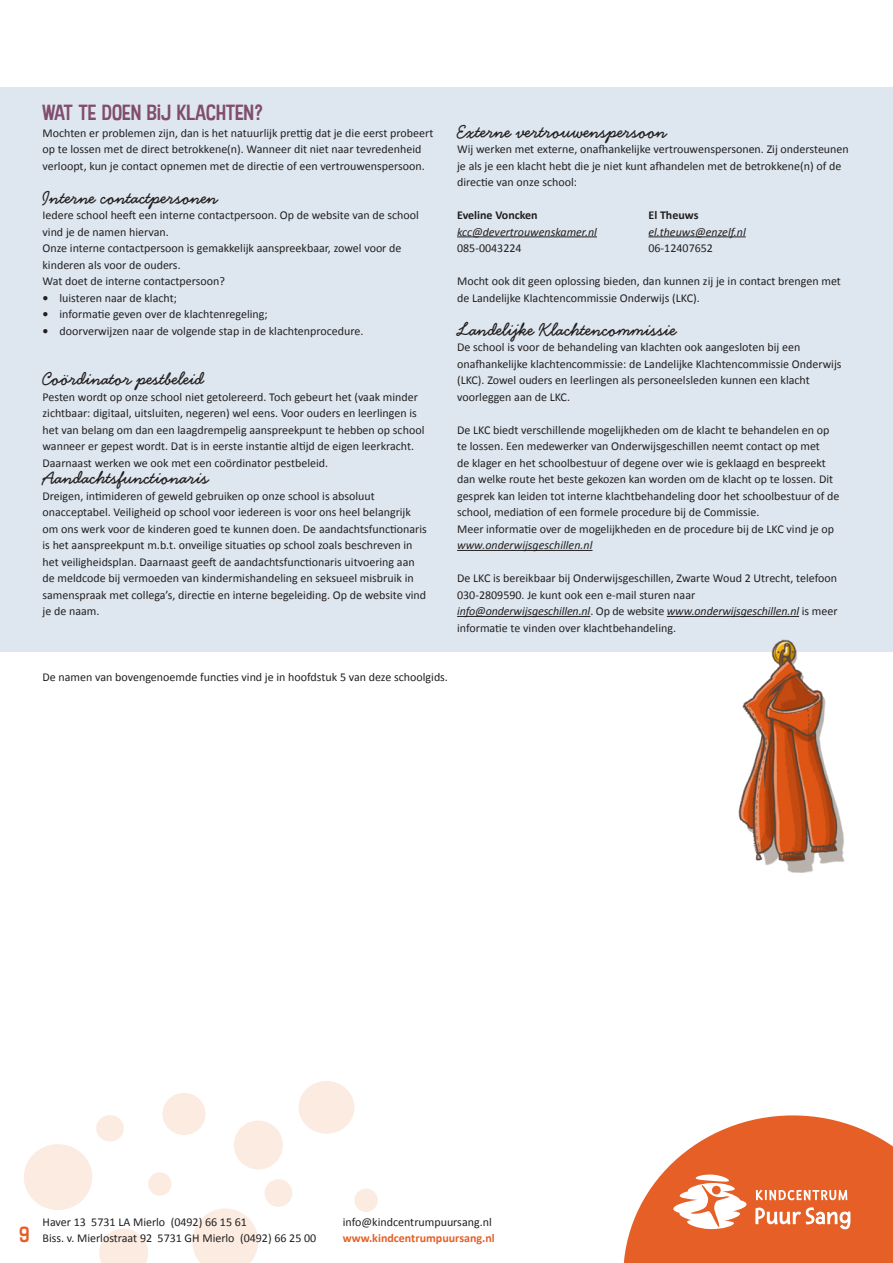
<style>
.page{position:relative;width:893px;height:1263px;background:#fff}
.page>*{position:absolute;margin:0;border:0;box-sizing:border-box;transform-origin:0 0}
.Kop_bestuur{font:21px "Kon Tiki JF Aloha";color:#814c6e}
.Paginacijfer{font:21px "Kon Tiki JF Aloha";color:#e65f26}
.Bestuur_Handsome_links{font:700 19.5px "Handsome Pro";color:#231f20}
.Bestuur_Handsome_rechts{font:700 19.5px "Handsome Pro";color:#231f20}
.Bestuur_brood_links{font:12px/16.5px "Calibri";color:#231f20}
.Bestuur_brood_rechts{font:12px/16.5px "Calibri";color:#231f20}
.Meerdere_kolommen{font:12px "Calibri";color:#231f20}
.Bestuur_brood_rechts-2{font:italic 12px "Calibri";color:#231f20}
.t1{font:700 12px "Calibri";color:#e65f26}
.Bestuur_brood_rechts-3{font:700 12px "Calibri";color:#231f20}
.s1{font-weight:700}
.s2{font-style:italic}
</style>
<div class="page">
<svg style="left:99px;top:1228px;width:49px;height:35px"></svg>
<div style="left:148px;top:1172px;width:24px;height:24px;background:#fbebe0;border-radius:50%"></div>
<div style="left:96px;top:1115px;width:28px;height:26px;background:#fbebe0;border-radius:50%"></div>
<div style="left:163px;top:1093px;width:42px;height:42px;background:#fbebe0;border-radius:50%"></div>
<div style="left:24px;top:1144px;width:68px;height:66px;background:#fbebe0;border-radius:50%"></div>
<div style="left:299px;top:1081px;width:55px;height:53px;background:#fbebe0;border-radius:50%"></div>
<div style="left:265px;top:1179px;width:27px;height:28px;background:#fbebe0;border-radius:50%"></div>
<svg style="left:192px;top:1208px;width:66px;height:55px"></svg>
<div style="left:234px;top:1120px;width:49px;height:49px;background:#fbebe0;border-radius:50%"></div>
<div style="left:354px;top:1188px;width:24px;height:24px;background:#fbebe0;border-radius:50%"></div>
<svg style="left:623px;top:1115px;width:270px;height:148px"></svg>
<div style="left:0;top:87px;width:893px;height:55px;background:#dee7ef"></div>
<div style="left:0;top:123px;width:444px;height:67px;background:#dee7ef"></div>
<div style="left:0;top:185px;width:444px;height:28px;background:#dee7ef"></div>
<div style="left:0;top:206px;width:444px;height:50px;background:#dee7ef"></div>
<div style="left:0;top:239px;width:444px;height:50px;background:#dee7ef"></div>
<div style="left:0;top:288px;width:449px;height:34px;background:#dee7ef"></div>
<div style="left:0;top:321px;width:449px;height:34px;background:#dee7ef"></div>
<div style="left:0;top:354px;width:444px;height:34px;background:#dee7ef"></div>
<div style="left:0;top:387px;width:444px;height:100px;background:#dee7ef"></div>
<div style="left:0;top:486px;width:444px;height:149px;background:#dee7ef"></div>
<div style="left:0;top:618px;width:444px;height:34px;background:#dee7ef"></div>
<div style="left:440px;top:140px;width:453px;height:66px;background:#dee7ef"></div>
<div style="left:440px;top:206px;width:453px;height:33px;background:#dee7ef"></div>
<hr style="left:457px;top:236px;width:140px;height:1px;background:#231f20">
<hr style="left:648px;top:236px;width:98px;height:1px;background:#231f20">
<div style="left:440px;top:239px;width:453px;height:33px;background:#dee7ef"></div>
<div style="left:440px;top:272px;width:453px;height:50px;background:#dee7ef"></div>
<div style="left:440px;top:305px;width:453px;height:33px;background:#dee7ef"></div>
<div style="left:440px;top:338px;width:453px;height:83px;background:#dee7ef"></div>
<div style="left:440px;top:420px;width:453px;height:116px;background:#dee7ef"></div>
<div style="left:440px;top:519px;width:453px;height:50px;background:#dee7ef"></div>
<hr style="left:457px;top:550px;width:135px;height:1px;background:#231f20">
<div style="left:440px;top:569px;width:453px;height:83px;background:#dee7ef"></div>
<hr style="left:457px;top:616px;width:133px;height:1px;background:#231f20">
<hr style="left:667px;top:616px;width:132px;height:1px;background:#231f20">
<img style="left:738px;top:639px;width:107px;height:234px">
<p class="Kop_bestuur" style="left:43px;top:99px;width:222px">WAT TE DOEN BIJ KLACHTEN?</p>
<p class="Bestuur_brood_links" style="left:43px;top:124px;width:392px">Mochten er problemen zijn, dan is het natuurlijk prettig dat je die eerst probeert op te lossen met de direct betrokkene(n). Wanneer dit niet naar tevredenheid verloopt, kun je contact opnemen met de directie of een vertrouwenspersoon.</p>
<p class="Bestuur_Handsome_links" style="left:43px;top:185px;width:177px">Interne contactpersonen</p>
<p class="Bestuur_brood_links" style="left:43px;top:206px;width:378px">Iedere school heeft een interne contactpersoon. Op de website van de school vind je de namen hiervan.</p>
<p class="Bestuur_brood_links" style="left:43px;top:239px;width:360px">Onze interne contactpersoon is gemakkelijk aanspreekbaar, zowel voor de kinderen als voor de ouders.</p>
<p class="Bestuur_brood_links" style="left:43px;top:272px;width:184px">Wat doet de interne contactpersoon?</p>
<p class="Bestuur_brood_links" style="left:43px;top:289px;width:136px"><span class="s1">•</span> luisteren naar de klacht;</p>
<p class="Bestuur_brood_links" style="left:43px;top:305px;width:227px"><span class="s1">•</span> informatie geven over de klachtenregeling;</p>
<p class="Bestuur_brood_links" style="left:43px;top:322px;width:322px"><span class="s1">•</span> doorverwijzen naar de volgende stap in de klachtenprocedure.</p>
<p class="Bestuur_Handsome_links" style="left:43px;top:367px;width:163px">Coördinator pestbeleid</p>
<p class="Bestuur_brood_links" style="left:43px;top:388px;width:383px">Pesten wordt op onze school niet getolereerd. Toch gebeurt het (vaak minder zichtbaar: digitaal, uitsluiten, negeren) wel eens. Voor ouders en leerlingen is het van belang om dan een laagdrempelig aanspreekpunt te hebben op school wanneer er gepest wordt. Dat is in eerste instantie altijd de eigen leerkracht.<br>Daarnaast werken we ook met een coördinator pestbeleid.</p>
<p class="Bestuur_Handsome_links" style="left:43px;top:466px;width:168px">Aandachtsfunctionaris</p>
<p class="Bestuur_brood_links" style="left:43px;top:487px;width:386px">Dreigen, intimideren of geweld gebruiken op onze school is absoluut onacceptabel. Veiligheid op school voor iedereen is voor ons heel belangrijk om ons werk voor de kinderen goed te kunnen doen. De aandachtsfunctionaris is het aanspreekpunt m.b.t. onveilige situaties op school zoals beschreven in het veiligheidsplan. Daarnaast geeft de aandachtsfunctionaris uitvoering aan de meldcode bij vermoeden van kindermishandeling en seksueel misbruik in samenspraak met collega’s, directie en interne begeleiding. Op de website vind je de naam.</p>
<p class="Bestuur_Handsome_rechts" style="left:457px;top:119px;width:211px">Externe vertrouwenspersoon</p>
<p class="Bestuur_brood_rechts" style="left:457px;top:140px;width:393px">Wij werken met externe, onafhankelijke vertrouwenspersonen. Zij ondersteunen je als je een klacht hebt die je niet kunt afhandelen met de betrokkene(n) of de directie van onze school:</p>
<p class="Bestuur_brood_rechts-3" style="left:457px;top:207px;width:82px">Eveline Voncken</p>
<p class="Bestuur_brood_rechts-3" style="left:648px;top:207px;width:52px">El Theuws</p>
<p class="Bestuur_brood_rechts-2" style="left:457px;top:223px;width:141px">kcc@devertrouwenskamer.nl</p>
<p class="Bestuur_brood_rechts-2" style="left:648px;top:223px;width:99px">el.theuws@enzelf.nl</p>
<p class="Bestuur_brood_rechts" style="left:457px;top:239px;width:66px">085-0043224</p>
<p class="Bestuur_brood_rechts" style="left:648px;top:239px;width:66px">06-12407652</p>
<p class="Bestuur_brood_rechts" style="left:457px;top:272px;width:385px">Mocht ook dit geen oplossing bieden, dan kunnen zij je in contact brengen met de Landelijke Klachtencommissie Onderwijs (LKC).</p>
<p class="Bestuur_Handsome_links" style="left:457px;top:317px;width:221px">Landelijke Klachtencommissie</p>
<p class="Bestuur_brood_rechts" style="left:457px;top:338px;width:386px">De school is voor de behandeling van klachten ook aangesloten bij een onafhankelijke klachtencommissie: de Landelijke Klachtencommissie Onderwijs (LKC). Zowel ouders en leerlingen als personeelsleden kunnen een klacht voorleggen aan de LKC.</p>
<p class="Bestuur_brood_rechts" style="left:457px;top:421px;width:384px">De LKC biedt verschillende mogelijkheden om de klacht te behandelen en op te lossen. Een medewerker van Onderwijsgeschillen neemt contact op met<br>de klager en het schoolbestuur of degene over wie is geklaagd en bespreekt dan welke route het beste gekozen kan worden om de klacht op te lossen. Dit gesprek kan leiden tot interne klachtbehandeling door het schoolbestuur of de school, mediation of een formele procedure bij de Commissie.</p>
<p class="Bestuur_brood_rechts" style="left:457px;top:520px;width:379px">Meer informatie over de mogelijkheden en de procedure bij de LKC vind je op <span class="s2">www.onderwijsgeschillen.nl</span></p>
<p class="Bestuur_brood_rechts" style="left:457px;top:569px;width:382px">De LKC is bereikbaar bij Onderwijsgeschillen, Zwarte Woud 2 Utrecht, telefoon 030-2809590. Je kunt ook een e-mail sturen naar<br><span class="s2">info@onderwijsgeschillen.nl</span>. Op de website <span class="s2">www.onderwijsgeschillen.nl</span> is meer informatie te vinden over klachtbehandeling.</p>
<p class="Meerdere_kolommen" style="left:43px;top:669px;width:407px">De namen van bovengenoemde functies vind je in hoofdstuk 5 van deze schoolgids.</p>
<p class="Paginacijfer" style="left:19px;top:1221px;width:12px">9</p>
<p class="Bestuur_brood_links" style="left:43px;top:1213px;width:275px">Haver 13 5731 LA Mierlo (0492) 66 15 61<br>Biss. v. Mierlostraat 92 5731 GH Mierlo (0492) 66 25 00</p>
<p class="Bestuur_brood_links" style="left:343px;top:1213px;width:150px">info@kindcentrumpuursang.nl</p>
<p class="t1" style="left:343px;top:1230px;width:153px">www.kindcentrumpuursang.nl</p>
</div>
